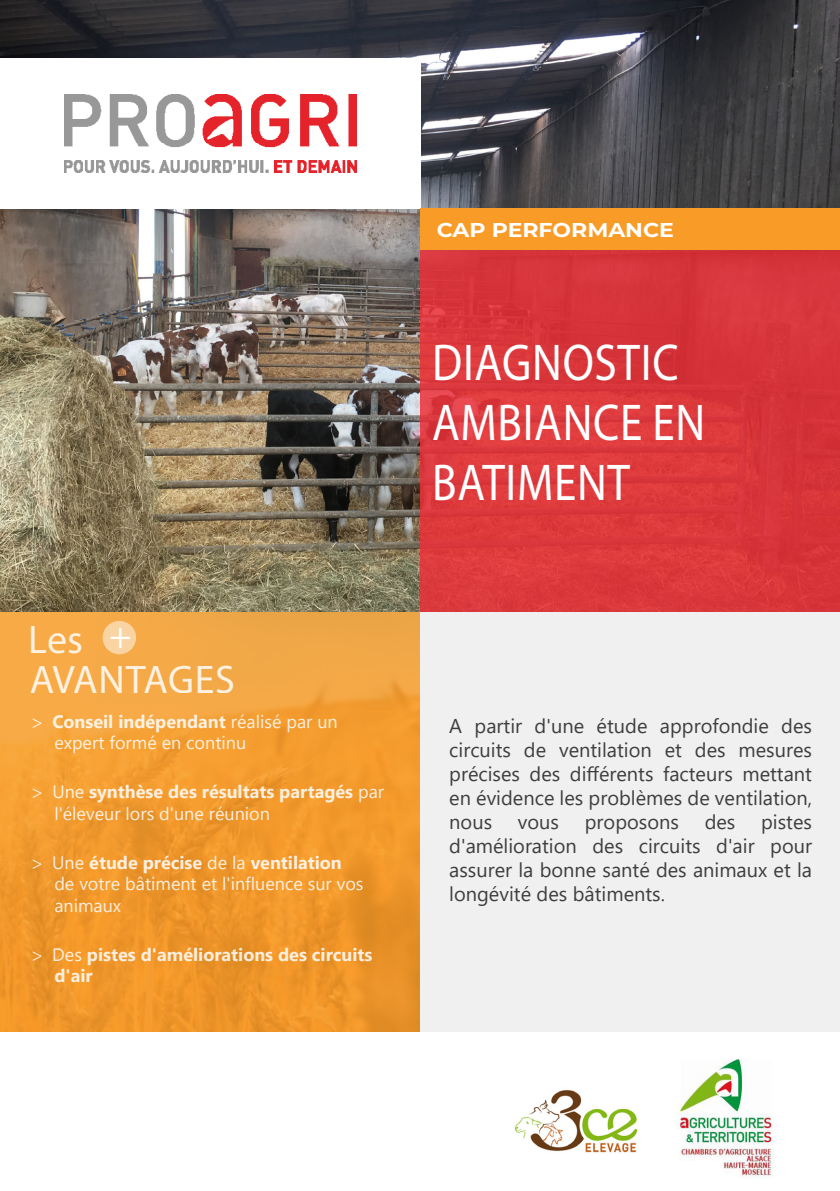
<style>
.page{position:relative;width:840px;height:1191px;background:#fff}
.page>*{position:absolute;margin:0;border:0;box-sizing:border-box;transform-origin:0 0}
.t1{font:52px/60px "Myriad Pro";letter-spacing:.015em;color:#fff;scale:.87 1}
.t2{font:40px/40px "Myriad Pro";color:#fff}
.t3{font:37.8px "Myriad Pro";color:#fff}
.t4{font:20px/24px "Segoe UI";color:#3e3e3f;text-align:justify}
.t5{font:700 20px "Montserrat";color:#fff;scale:1.1 1}
.t6{font:18px/21.6px "Segoe UI";color:#fff}
.t7{font:700 18px/21.6px "Segoe UI";color:#fff}
.s1{font-family:"Myriad Pro"}
.s2{font-weight:700}
.s3{font-family:"Myriad Pro";font-weight:400}
.s4{font-weight:400}
</style>
<div class="page">
<img style="left:0;top:0;width:839px;height:612px">
<div style="left:420px;top:249px;width:419px;height:363px;background:#d9373b"></div>
<div style="left:0;top:58px;width:420px;height:151px;background:#fff"></div>
<svg style="left:0;top:612px;width:420px;height:419px;background:#f19c32"></svg>
<div style="left:102px;top:621px;width:34px;height:33px;background:#fad4a2;border-radius:50%"></div>
<div style="left:420px;top:612px;width:419px;height:419px;background:#f0f0f0"></div>
<div style="left:420px;top:209px;width:419px;height:41px;background:#f89c27"></div>
<img style="left:64px;top:94px;width:292px;height:78px">
<img style="left:514px;top:1089px;width:124px;height:64px">
<img style="left:676px;top:1058px;width:98px;height:119px">
<p class="t5" style="left:436px;top:215px;width:217px">CAP PERFORMANCE</p>
<p class="t1" style="left:432px;top:331px;width:284px">DIAGNOSTIC</p>
<p class="t1" style="left:432px;top:391px;width:315px">AMBIANCE EN<br>BATIMENT</p>
<h2 class="t2" style="left:29px;top:618px;width:207px">Les<br>AVANTAGES</h2>
<p class="t3" style="left:109px;top:612px;width:24px">+</p>
<p class="t6" style="left:54px;top:709px;width:285px;text-indent:-23px"><span class="s1">&gt;</span> <span class="s2">Conseil indépendant</span> réalisé par un expert formé en continu</p>
<p class="t6" style="left:54px;top:779px;width:331px;text-indent:-23px"><span class="s1">&gt;</span> Une <span class="s2">synthèse des résultats partagés</span> par l'éleveur lors d'une réunion</p>
<p class="t6" style="left:54px;top:849px;width:310px;text-indent:-23px"><span class="s1">&gt;</span> Une <span class="s2">étude précise</span> de la <span class="s2">ventilation </span>de votre bâtiment et l'influence sur vos animaux</p>
<p class="t7" style="left:54px;top:942px;width:319px;text-indent:-23px"><span class="s3">&gt;</span> <span class="s4">Des</span> pistes d'améliorations des circuits d'air</p>
<p class="t4" style="left:449px;top:712px;width:364px">A partir d'une étude approfondie des circuits de ventilation et des mesures précises des différents facteurs mettant en évidence les problèmes de ventilation, nous</p>
<p class="t4" style="left:517px;top:808px;width:43px">vous</p>
<p class="t4" style="left:584px;top:808px;width:95px">proposons</p>
<p class="t4" style="left:704px;top:808px;width:32px">des</p>
<p class="t4" style="left:449px;top:808px;width:364px;text-indent:312px">pistes d'amélioration des circuits d'air pour assurer la bonne santé des animaux et la longévité des bâtiments.</p>
</div>
